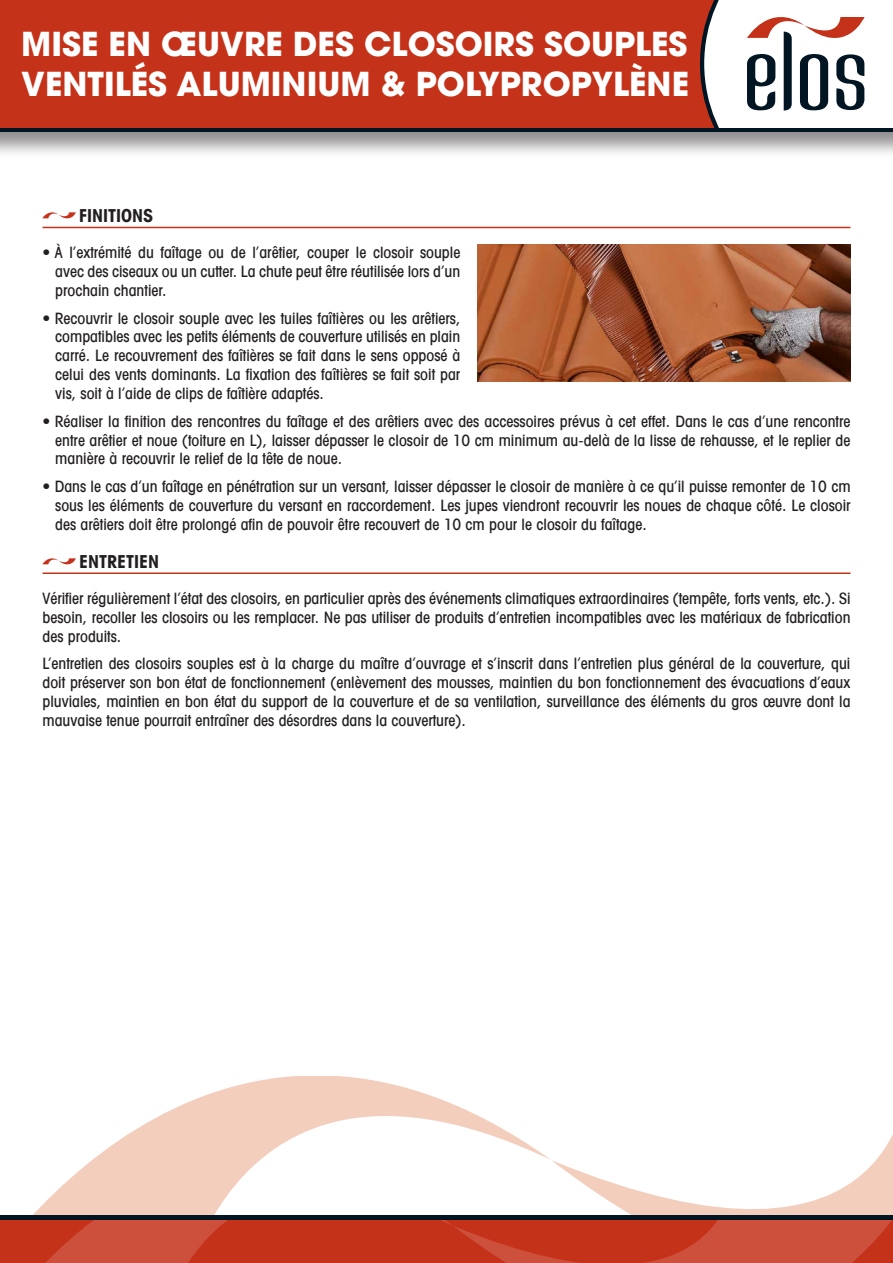
<style>
.page{position:relative;width:893px;height:1263px;background:#fff}
.page>*{position:absolute;margin:0;border:0;box-sizing:border-box;transform-origin:0 0}
.t1{font:700 33px/39.6px "Avant Garde";color:#fff}
.t2{font:700 condensed 18px "Avant Garde";color:#231f20}
.t3{font:500 condensed 15.75px/18.9px "Avant Garde";color:#231f20;text-align:justify}
</style>
<div class="page">
<div style="left:0;top:0;width:893px;height:159px;background:#231f20;opacity:.5"></div>
<div style="left:0;top:0;width:893px;height:132px;background:#011622"></div>
<div style="left:0;top:0;width:893px;height:128px;background:#c5321a"></div>
<svg style="left:700px;top:0;width:193px;height:128px;background:#d3cdcd"></svg>
<svg style="left:33px;top:1076px;width:860px;height:139px"></svg>
<div style="left:0;top:1215px;width:893px;height:5px;background:#011622"></div>
<svg style="left:0;top:1220px;width:893px;height:43px;background:#c83d27"></svg>
<hr style="left:43px;top:227px;width:807px;height:1px;background:#c5321a">
<hr style="left:43px;top:572px;width:807px;height:2px;background:#c5321a">
<img style="left:477px;top:244px;width:373px;height:138px">
<h1 class="t1" style="left:21px;top:24px;width:669px">MISE EN ŒUVRE DES CLOSOIRS SOUPLES<br>VENTILÉS ALUMINIUM &amp; POLYPROPYLÈNE</h1>
<p class="t2" style="left:79px;top:204px;width:75px">FINITIONS</p>
<p class="t3" style="left:55px;top:243px;width:407px;text-indent:-13px">• À l’extrémité du faîtage ou de l’arêtier, couper le closoir souple avec des ciseaux ou un cutter. La chute peut être réutilisée lors d’un prochain chantier.</p>
<p class="t3" style="left:55px;top:308px;width:407px;text-indent:-13px">• Recouvrir le closoir souple avec les tuiles faîtières ou les arêtiers, compatibles avec les petits éléments de couverture utilisés en plain carré. Le recouvrement des faîtières se fait dans le sens opposé à celui des vents dominants. La fixation des faîtières se fait soit par vis, soit à l’aide de clips de faîtière adaptés.</p>
<p class="t3" style="left:55px;top:411px;width:797px;text-indent:-13px">• Réaliser la finition des rencontres du faîtage et des arêtiers avec des accessoires prévus à cet effet. Dans le cas d’une rencontre entre arêtier et noue (toiture en L), laisser dépasser le closoir de 10 cm minimum au-delà de la lisse de rehausse, et le replier de manière à recouvrir le relief de la tête de noue.</p>
<p class="t3" style="left:55px;top:476px;width:797px;text-indent:-13px">• Dans le cas d’un faîtage en pénétration sur un versant, laisser dépasser le closoir de manière à ce qu’il puisse remonter de 10 cm sous les éléments de couverture du versant en raccordement. Les jupes viendront recouvrir les noues de chaque côté. Le closoir des arêtiers doit être prolongé afin de pouvoir être recouvert de 10 cm pour le closoir du faîtage.</p>
<p class="t2" style="left:79px;top:550px;width:81px">ENTRETIEN</p>
<p class="t3" style="left:43px;top:589px;width:809px">Vérifier régulièrement l’état des closoirs, en particulier après des événements climatiques extraordinaires (tempête, forts vents, etc.). Si besoin, recoller les closoirs ou les remplacer. Ne pas utiliser de produits d’entretien incompatibles avec les matériaux de fabrication des produits.</p>
<p class="t3" style="left:43px;top:654px;width:809px">L’entretien des closoirs souples est à la charge du maître d’ouvrage et s’inscrit dans l’entretien plus général de la couverture, qui doit préserver son bon état de fonctionnement (enlèvement des mousses, maintien du bon fonctionnement des évacuations d’eaux pluviales, maintien en bon état du support de la couverture et de sa ventilation, surveillance des éléments du gros œuvre dont la mauvaise tenue pourrait entraîner des désordres dans la couverture).</p>
</div>
